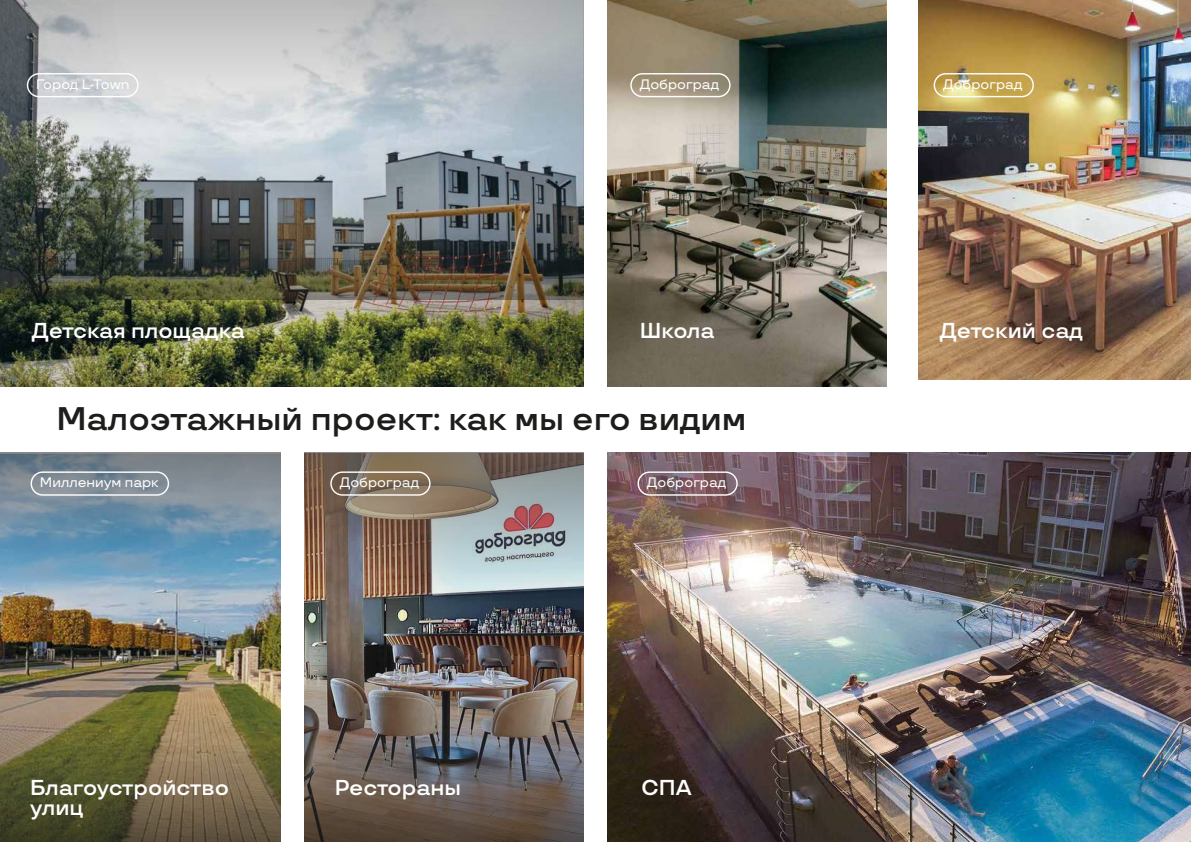
<style>
.page{position:relative;width:1191px;height:842px;background:#fff}
.page>*{position:absolute;margin:0;border:0;box-sizing:border-box;transform-origin:0 0}
.t1{font:600 32.6px "TT Travels";color:#1d1d1b}
.t2{font:600 21.6px/20.4px "TT Travels";color:#fff}
.t3{font:500 13.7px "TT Travels";color:#fff}
</style>
<div class="page">
<img style="left:607px;top:0;width:279px;height:386px">
<img style="left:607px;top:453px;width:584px;height:389px">
<img style="left:918px;top:0;width:273px;height:379px">
<img style="left:305px;top:452px;width:278px;height:390px">
<img style="left:0;top:453px;width:281px;height:389px">
<img style="left:0;top:299px;width:583px;height:87px">
<img style="left:0;top:0;width:583px;height:299px">
<div style="left:27px;top:73px;width:112px;height:24px;border:1px solid #fff;border-radius:11px"></div>
<div style="left:630px;top:73px;width:100px;height:24px;border:1px solid #fff;border-radius:11px"></div>
<div style="left:933px;top:73px;width:101px;height:24px;border:1px solid #fff;border-radius:11px"></div>
<div style="left:637px;top:471px;width:100px;height:25px;border:1px solid #fff;border-radius:11px"></div>
<div style="left:330px;top:471px;width:100px;height:25px;border:1px solid #fff;border-radius:11px"></div>
<div style="left:31px;top:471px;width:138px;height:25px;border:1px solid #fff;border-radius:11px"></div>
<p class="t3" style="left:36px;top:76px;width:95px">Город L-Town</p>
<p class="t3" style="left:639px;top:76px;width:81px">Доброград</p>
<p class="t3" style="left:943px;top:76px;width:81px">Доброград</p>
<p class="t2" style="left:32px;top:320px;width:214px">Детская площадка</p>
<p class="t2" style="left:940px;top:320px;width:145px">Детский сад</p>
<p class="t2" style="left:639px;top:320px;width:76px">Школа</p>
<h1 class="t1" style="left:56px;top:398px;width:691px">Малоэтажный проект: как мы его видим</h1>
<p class="t3" style="left:40px;top:474px;width:120px">Миллениум парк</p>
<p class="t3" style="left:340px;top:474px;width:81px">Доброград</p>
<p class="t3" style="left:647px;top:474px;width:81px">Доброград</p>
<p class="t2" style="left:30px;top:777px;width:200px">Благоустройство улиц</p>
<p class="t2" style="left:335px;top:777px;width:128px">Рестораны</p>
<p class="t2" style="left:641px;top:777px;width:52px">СПА</p>
</div>
